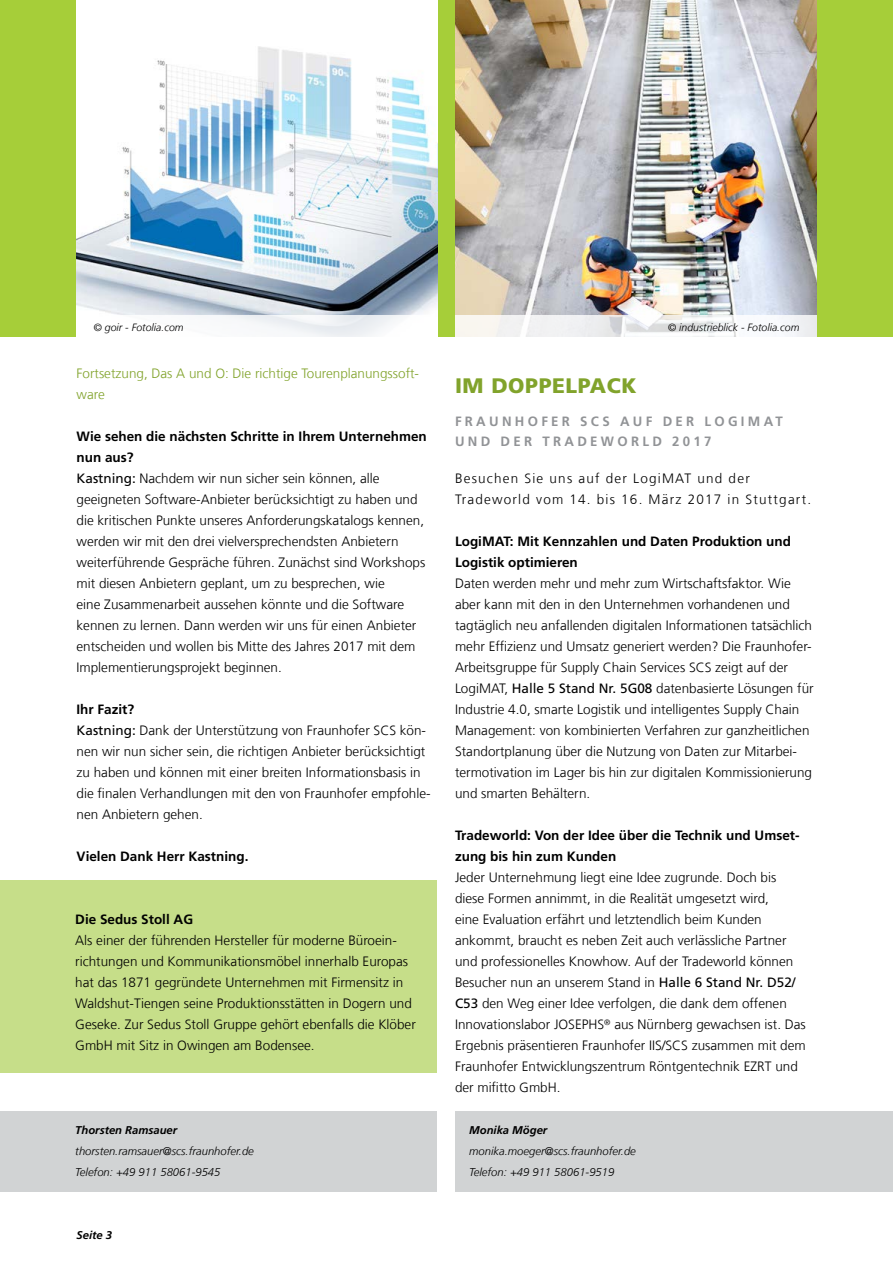
<style>
.page{position:relative;width:893px;height:1263px;background:#fff}
.page>*{position:absolute;margin:0;border:0;box-sizing:border-box;transform-origin:0 0}
.t1{font:900 21px "Frutiger LT Com";letter-spacing:.03em;color:#81a32b}
.t2{font:300 13.5px/21px "Frutiger LT Com";color:#000}
.t3{font:700 13.5px/21px "Frutiger LT Com";color:#000}
.t4{font:300 13.5px/21px "Frutiger LT Com";letter-spacing:.09em;color:#000}
.t5{font:300 13.5px/21px "Frutiger LT Com";color:#81a32b}
.t6{font:700 13.5px/19.5px "Frutiger LT Com";letter-spacing:.25em;color:#919396}
.t7{font:italic 300 11.25px/21px "Frutiger LT Com";color:#000}
.t8{font:italic 700 11.25px "Frutiger LT Com";color:#000}
.t9{font:italic 300 10.5px "Frutiger LT Com";color:#000}
.s1{font-weight:700}
.s2{font-weight:400}
</style>
<div class="page">
<div style="left:0;top:0;width:893px;height:336px;background:#a6ce39"></div>
<img style="left:455px;top:0;width:361px;height:315px">
<div style="left:0;top:880px;width:437px;height:193px;background:#c6de89"></div>
<svg style="left:455px;top:315px;width:361px;height:21px;background:#f0f1f1"></svg>
<div style="left:0;top:1111px;width:437px;height:80px;background:#d1d3d4"></div>
<img style="left:77px;top:0;width:361px;height:315px">
<svg style="left:77px;top:315px;width:361px;height:21px;background:#f7f8f9"></svg>
<div style="left:455px;top:1111px;width:438px;height:80px;background:#d1d3d4"></div>
<p class="t9" style="left:94px;top:321px;width:92px">© goir - Fotolia.com</p>
<p class="t5" style="left:77px;top:363px;width:344px">Fortsetzung, Das A und O: Die richtige Tourenplanungssoft&shy;ware</p>
<p class="t2" style="left:77px;top:426px;width:352px"><span class="s1">Wie sehen die nächsten Schritte in Ihrem Unternehmen nun aus?<br></span><span class="s2">Kastning:</span> Nachdem wir nun sicher sein können, alle geeigneten Software-Anbieter berücksichtigt zu haben und die kritischen Punkte unseres Anforderungskatalogs kennen, werden wir mit den drei vielversprechendsten Anbietern weiterführende Gespräche führen. Zunächst sind Workshops mit diesen Anbietern geplant, um zu besprechen, wie<br>eine Zusammenarbeit aussehen könnte und die Software kennen zu lernen. Dann werden wir uns für einen Anbieter entscheiden und wollen bis Mitte des Jahres 2017 mit dem Implementierungsprojekt beginnen.</p>
<p class="t2" style="left:77px;top:699px;width:356px"><span class="s1">Ihr Fazit?<br></span><span class="s2">Kastning:</span> Dank der Unterstützung von Fraunhofer SCS kön&shy;nen wir nun sicher sein, die richtigen Anbieter berücksichtigt zu haben und können mit einer breiten Informationsbasis in die finalen Verhandlungen mit den von Fraunhofer empfohle&shy;nen Anbietern gehen.</p>
<p class="t3" style="left:77px;top:846px;width:173px">Vielen Dank Herr Kastning.</p>
<p class="t3" style="left:75px;top:909px;width:119px">Die Sedus Stoll AG</p>
<p class="t2" style="left:75px;top:930px;width:342px">Als einer der führenden Hersteller für moderne Büroein&shy;richtungen und Kommunikationsmöbel innerhalb Europas hat das 1871 gegründete Unternehmen mit Firmensitz in Waldshut-Tiengen seine Produktionsstätten in Dogern und Geseke. Zur Sedus Stoll Gruppe gehört ebenfalls die Klöber GmbH mit Sitz in Owingen am Bodensee.</p>
<p class="t8" style="left:75px;top:1124px;width:103px">Thorsten Ramsauer</p>
<p class="t7" style="left:75px;top:1141px;width:180px">thorsten.ramsauer@scs.fraunhofer.de<br>Telefon: +49 911 58061-9545</p>
<p class="t8" style="left:77px;top:1229px;width:37px">Seite 3</p>
<p class="t9" style="left:668px;top:321px;width:133px">© industrieblick - Fotolia.com</p>
<h1 class="t1" style="left:455px;top:373px;width:183px">IM DOPPELPACK</h1>
<p class="t6" style="left:455px;top:412px;width:329px">FRAUNHOFER SCS AUF DER LOGIMAT<br>UND DER TRADEWORLD 2017</p>
<p class="t4" style="left:455px;top:468px;width:358px">Besuchen Sie uns auf der LogiMAT und der<br>Tradeworld vom 14. bis 16. März 2017 in Stuttgart.</p>
<p class="t3" style="left:455px;top:531px;width:338px">LogiMAT: Mit Kennzahlen und Daten Produktion und<br>Logistik optimieren</p>
<p class="t2" style="left:455px;top:573px;width:360px">Daten werden mehr und mehr zum Wirtschaftsfaktor. Wie aber kann mit den in den Unternehmen vorhandenen und tagtäglich neu anfallenden digitalen Informationen tatsächlich mehr Effizienz und Umsatz generiert werden? Die Fraunhofer-Arbeitsgruppe für Supply Chain Services SCS zeigt auf der LogiMAT, <span class="s2">Halle 5 Stand Nr. 5G08</span> datenbasierte Lösungen für Industrie 4.0, smarte Logistik und intelligentes Supply Chain Management: von kombinierten Verfahren zur ganzheitlichen Standortplanung über die Nutzung von Daten zur Mitarbei&shy;termotivation im Lager bis hin zur digitalen Kommissionierung und smarten Behältern.</p>
<p class="t3" style="left:455px;top:825px;width:346px">Tradeworld: Von der Idee über die Technik und Umset&shy;zung bis hin zum Kunden</p>
<p class="t2" style="left:455px;top:867px;width:352px">Jeder Unternehmung liegt eine Idee zugrunde. Doch bis diese Formen annimmt, in die Realität umgesetzt wird,<br>eine Evaluation erfährt und letztendlich beim Kunden ankommt, braucht es neben Zeit auch verlässliche Partner und professionelles Knowhow. Auf der Tradeworld können Besucher nun an unserem Stand in <span class="s2">Halle 6 Stand Nr. D52/ C53</span> den Weg einer Idee verfolgen, die dank dem offenen Innovationslabor JOSEPHS<sup>®</sup> aus Nürnberg gewachsen ist. Das Ergebnis präsentieren Fraunhofer IIS/SCS zusammen mit dem Fraunhofer Entwicklungszentrum Röntgentechnik EZRT und der mifitto GmbH.</p>
<p class="t8" style="left:469px;top:1124px;width:80px">Monika Möger</p>
<p class="t7" style="left:469px;top:1141px;width:168px">monika.moeger@scs.fraunhofer.de<br>Telefon: +49 911 58061-9519</p>
</div>
